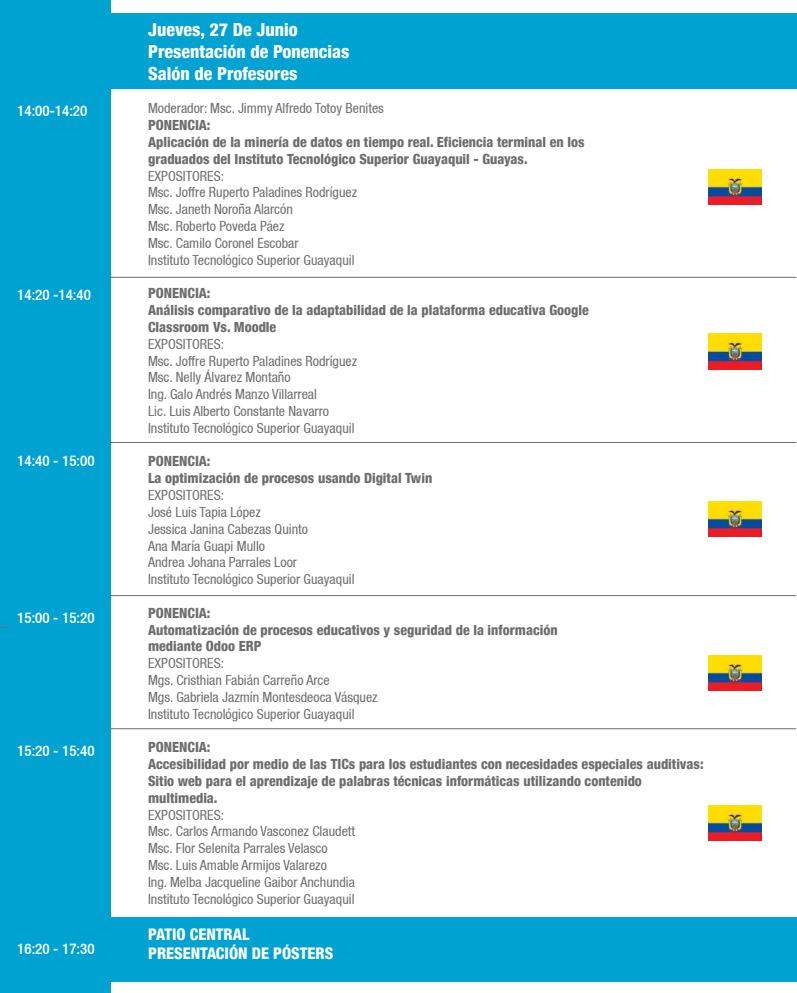
<style>
.page{position:relative;width:797px;height:993px;background:#fff}
.page>*{position:absolute;margin:0;border:0;box-sizing:border-box;transform-origin:0 0}
.t1{font:800 condensed 18px/21.6px "Helvetica 87";color:#fff}
.t2{font:800 condensed 16px/19.2px "Helvetica 87";color:#fff}
.t3{font:500 condensed 15px "Helvetica 67";color:#fff}
.t4{font:condensed 14px/16.8px "Helvetica 57";color:#6d6d6d}
.t5{font:800 condensed 14px/16.8px "Helvetica 87";color:#6d6d6d}
</style>
<div class="page">
<div style="left:0;top:917px;width:797px;height:64px;background:#00a2d2"></div>
<div style="left:0;top:14px;width:797px;height:75px;background:#00a2d2"></div>
<div style="left:0;top:0;width:110px;height:992px;background:#00a2d2"></div>
<hr style="left:109px;top:728px;width:687px;height:1px;background:#6d6d6d">
<hr style="left:109px;top:595px;width:687px;height:1px;background:#6d6d6d">
<hr style="left:109px;top:442px;width:687px;height:1px;background:#6d6d6d">
<hr style="left:109px;top:277px;width:687px;height:1px;background:#6d6d6d">
<img style="left:708px;top:170px;width:53px;height:35px">
<img style="left:708px;top:334px;width:53px;height:35px">
<img style="left:708px;top:501px;width:53px;height:35px">
<img style="left:708px;top:655px;width:53px;height:35px">
<img style="left:708px;top:805px;width:53px;height:35px">
<p class="t3" style="left:17px;top:102px;width:72px">14:00-14:20</p>
<p class="t3" style="left:17px;top:286px;width:75px">14:20 -14:40</p>
<p class="t3" style="left:17px;top:452px;width:79px">14:40 - 15:00</p>
<p class="t3" style="left:17px;top:608px;width:79px">15:00 - 15:20</p>
<p class="t3" style="left:17px;top:741px;width:79px">15:20 - 15:40</p>
<p class="t3" style="left:17px;top:939px;width:79px">16:20 - 17:30</p>
<p class="t1" style="left:148px;top:19px;width:203px">Jueves, 27 De Junio<br>Presentación de Ponencias<br>Salón de Profesores</p>
<p class="t4" style="left:148px;top:100px;width:237px">Moderador: Msc. Jimmy Alfredo Totoy Benites</p>
<p class="t5" style="left:148px;top:116px;width:438px">PONENCIA:<br>Aplicación de la minería de datos en tiempo real. Eficiencia terminal en los graduados del Instituto Tecnológico Superior Guayaquil - Guayas.</p>
<p class="t4" style="left:148px;top:167px;width:211px">EXPOSITORES:<br>Msc. Joffre Ruperto Paladines Rodríguez<br>Msc. Janeth Noroña Alarcón<br>Msc. Roberto Poveda Páez<br>Msc. Camilo Coronel Escobar<br>Instituto Tecnológico Superior Guayaquil</p>
<p class="t5" style="left:148px;top:284px;width:442px">PONENCIA:<br>Análisis comparativo de la adaptabilidad de la plataforma educativa Google<br>Classroom Vs. Moodle</p>
<p class="t4" style="left:148px;top:335px;width:211px">EXPOSITORES:<br>Msc. Joffre Ruperto Paladines Rodríguez<br>Msc. Nelly Álvarez Montaño<br>Ing. Galo Andrés Manzo Villarreal<br>Lic. Luis Alberto Constante Navarro<br>Instituto Tecnológico Superior Guayaquil</p>
<p class="t5" style="left:148px;top:452px;width:286px">PONENCIA:<br>La optimización de procesos usando Digital Twin</p>
<p class="t4" style="left:148px;top:486px;width:208px">EXPOSITORES:<br>José Luis Tapia López<br>Jessica Janina Cabezas Quinto<br>Ana María Guapi Mullo<br>Andrea Johana Parrales Loor<br>Instituto Tecnológico Superior Guayaquil</p>
<p class="t5" style="left:148px;top:604px;width:411px">PONENCIA:<br>Automatización de procesos educativos y seguridad de la información mediante Odoo ERP</p>
<p class="t4" style="left:148px;top:654px;width:231px">EXPOSITORES:<br>Mgs. Cristhian Fabián Carreño Arce<br>Mgs. Gabriela Jazmín Montesdeoca Vásquez Instituto Tecnológico Superior Guayaquil</p>
<p class="t5" style="left:148px;top:738px;width:557px">PONENCIA:<br>Accesibilidad por medio de las TICs para los estudiantes con necesidades especiales auditivas:<br>Sitio web para el aprendizaje de palabras técnicas informáticas utilizando contenido multimedia.</p>
<p class="t4" style="left:148px;top:805px;width:209px">EXPOSITORES:<br>Msc. Carlos Armando Vasconez Claudett Msc. Flor Selenita Parrales Velasco Msc. Luis Amable Armijos Valarezo<br>Ing. Melba Jacqueline Gaibor Anchundia Instituto Tecnológico Superior Guayaquil</p>
<p class="t2" style="left:148px;top:923px;width:187px">PATIO CENTRAL<br>PRESENTACIÓN DE PÓSTERS</p>
</div>
